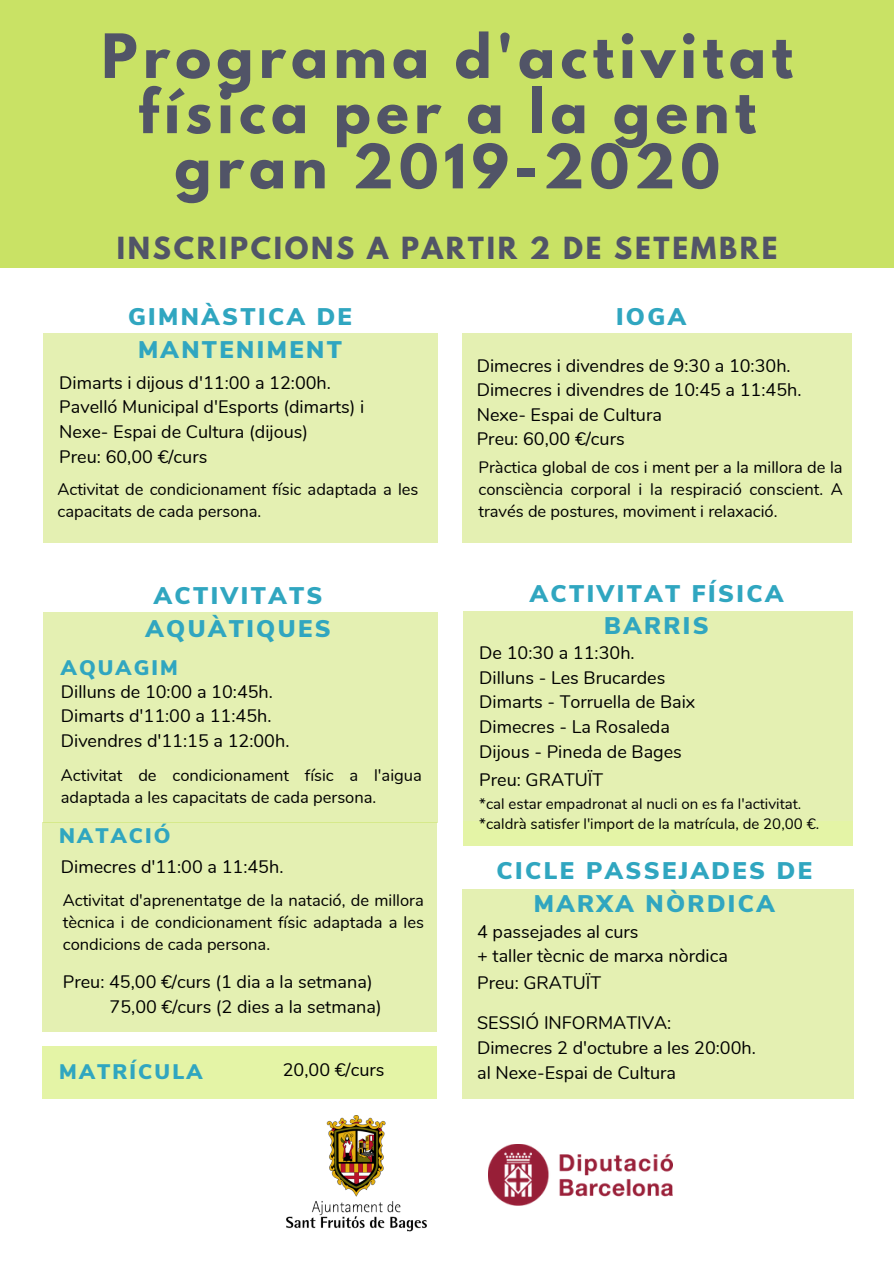
<style>
.page{position:relative;width:894px;height:1264px;background:#fff}
.page>*{position:absolute;margin:0;border:0;box-sizing:border-box;transform-origin:0 0}
.t1{font:700 54px/55.2px "League Spartan";letter-spacing:.1em;color:#515467;text-align:center}
.t2{font:700 27px "League Spartan";letter-spacing:.1em;color:#515467}
.t3{font:900 24px/32.7px "Nunito Sans";letter-spacing:.1em;color:#30a6c0;text-align:center}
.t4{font:900 21px "Nunito Sans";letter-spacing:.1em;color:#30a6c0}
.t5{font:18px/24.6px "Nunito";color:#000}
.t6{font:16.5px/22.4px "Nunito";color:#000}
.t7{font:15px/20.5px "Nunito";color:#000}
</style>
<div class="page">
<div style="left:0;top:0;width:893px;height:268px;background:#c9e265"></div>
<div style="left:43px;top:333px;width:394px;height:210px;background:#e4f0b2"></div>
<div style="left:462px;top:333px;width:389px;height:210px;background:#e4f0b2"></div>
<div style="left:43px;top:612px;width:394px;height:210px;background:#e4f0b2"></div>
<div style="left:42px;top:822px;width:395px;height:209px;background:#e4f0b2"></div>
<div style="left:463px;top:611px;width:389px;height:210px;background:#e4f0b2"></div>
<div style="left:463px;top:821px;width:389px;height:25px;background:#e4f4a6"></div>
<div style="left:462px;top:889px;width:391px;height:209px;background:#e4f0b2"></div>
<img style="left:286px;top:1115px;width:141px;height:117px">
<img style="left:488px;top:1144px;width:184px;height:61px">
<div style="left:43px;top:1045px;width:394px;height:53px;background:#e4f4a6"></div>
<h1 class="t1" style="left:101px;top:35px;width:692px">Programa d'activitat física per a la gent gran 2019-2020</h1>
<h2 class="t2" style="left:117px;top:235px;width:662px">INSCRIPCIONS A PARTIR 2 DE SETEMBRE</h2>
<h3 class="t3" style="left:128px;top:301px;width:225px">GIMNÀSTICA DE<br>MANTENIMENT</h3>
<p class="t5" style="left:59px;top:371px;width:306px">Dimarts i dijous d'11:00 a 12:00h.<br>Pavelló Municipal d'Esports (dimarts) i<br>Nexe- Espai de Cultura (dijous)<br>Preu: 60,00 €/curs</p>
<p class="t6" style="left:57px;top:478px;width:362px">Activitat de condicionament físic adaptada a les capacitats de cada persona.</p>
<h3 class="t3" style="left:145px;top:580px;width:187px">ACTIVITATS<br>AQUÀTIQUES</h3>
<p class="t4" style="left:61px;top:654px;width:118px">AQUAGIM</p>
<p class="t5" style="left:61px;top:679px;width:230px">Dilluns de 10:00 a 10:45h.<br>Dimarts d'11:00 a 11:45h.<br>Divendres d'11:15 a 12:00h.</p>
<p class="t6" style="left:61px;top:764px;width:362px">Activitat de condicionament físic a l'aigua adaptada a les capacitats de cada persona.</p>
<p class="t4" style="left:59px;top:822px;width:113px">NATACIÓ</p>
<p class="t5" style="left:61px;top:855px;width:224px">Dimecres d'11:00 a 11:45h.</p>
<p class="t6" style="left:63px;top:889px;width:363px;text-align:justify">Activitat d'aprenentatge de la natació, de millora tècnica i de condicionament físic adaptada a les condicions de cada persona.</p>
<p class="t5" style="left:110px;top:969px;width:273px;text-indent:-47px">Preu: 45,00 €/curs (1 dia a la setmana)<br>75,00 €/curs (2 dies a la setmana)</p>
<h3 class="t3" style="left:616px;top:301px;width:71px">IOGA</h3>
<p class="t5" style="left:476px;top:354px;width:326px">Dimecres i divendres de 9:30 a 10:30h.<br>Dimecres i divendres de 10:45 a 11:45h.<br>Nexe- Espai de Cultura<br>Preu: 60,00 €/curs</p>
<p class="t6" style="left:478px;top:456px;width:366px;text-align:justify">Pràctica global de cos i ment per a la millora de la consciència corporal i la respiració conscient. A través de postures, moviment i relaxació.</p>
<h3 class="t3" style="left:529px;top:577px;width:255px">ACTIVITAT FÍSICA<br>BARRIS</h3>
<p class="t5" style="left:479px;top:666px;width:217px">Dilluns - Les Brucardes<br>Dimarts - Torruella de Baix<br>Dimecres - La Rosaleda<br>Dijous - Pineda de Bages</p>
<p class="t5" style="left:479px;top:768px;width:125px">Preu: GRATUÏT</p>
<p class="t7" style="left:479px;top:793px;width:341px">*cal estar empadronat al nucli on es fa l'activitat. *caldrà satisfer l'import de la matrícula, de 20,00 €.</p>
<h3 class="t3" style="left:496px;top:855px;width:317px">CICLE PASSEJADES DE<br>MARXA NÒRDICA</h3>
<p class="t5" style="left:477px;top:920px;width:252px;line-height:24px">4 passejades al curs<br>+ taller tècnic de marxa nòrdica</p>
<p class="t5" style="left:477px;top:970px;width:125px">Preu: GRATUÏT</p>
<p class="t5" style="left:477px;top:1010px;width:280px">SESSIÓ INFORMATIVA:<br>Dimecres 2 d'octubre a les 20:00h.</p>
<p class="t5" style="left:479px;top:640px;width:157px">De 10:30 a 11:30h.</p>
<p class="t4" style="left:59px;top:1058px;width:145px">MATRÍCULA</p>
<p class="t5" style="left:283px;top:1058px;width:103px">20,00 €/curs</p>
<p class="t5" style="left:477px;top:1060px;width:200px">al Nexe-Espai de Cultura</p>
</div>
